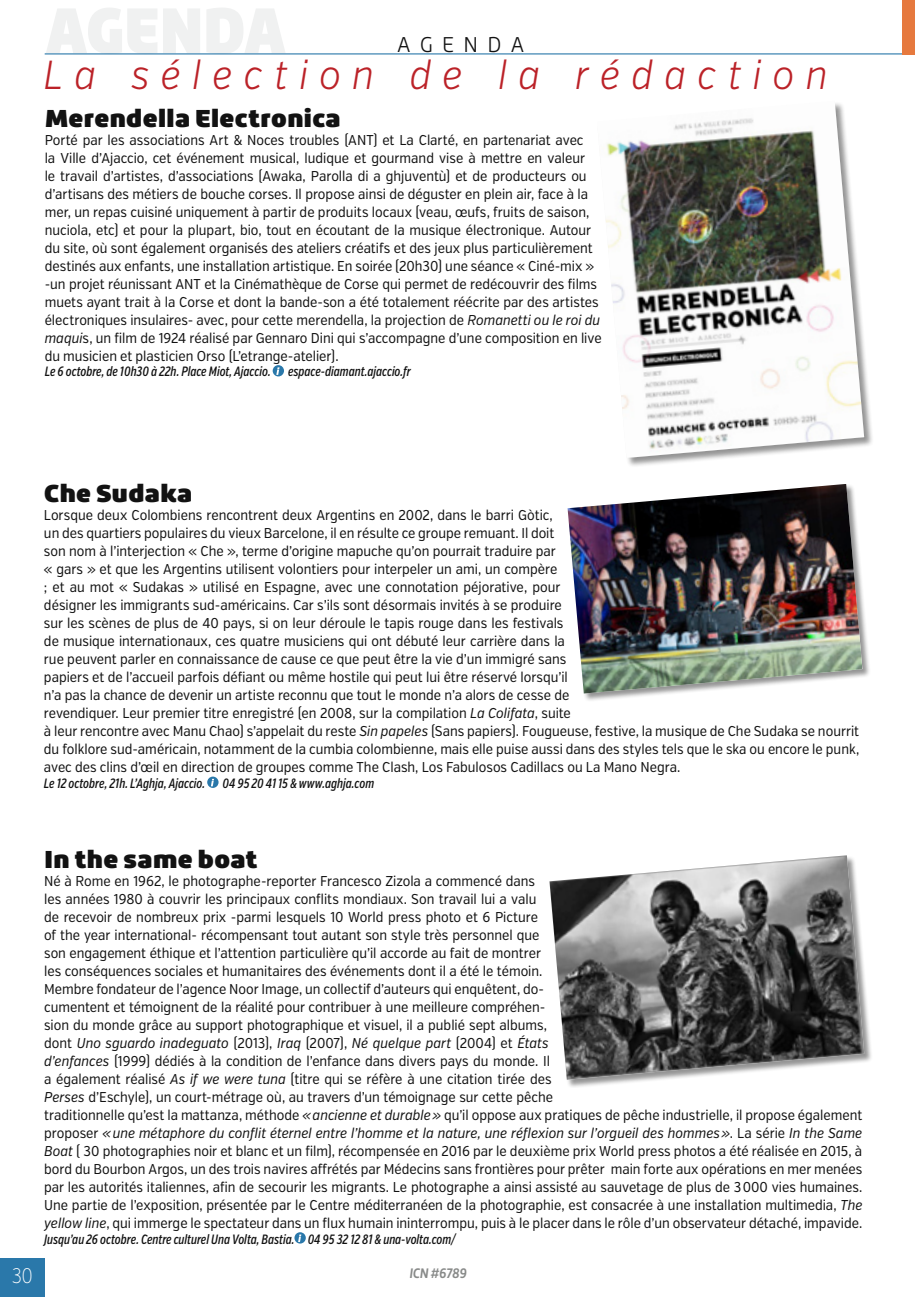
<style>
.page{position:relative;width:915px;height:1297px;background:#fff}
.page>*{position:absolute;margin:0;border:0;box-sizing:border-box;transform-origin:0 0}
.t1{font:italic 300 40.5px "Verb";letter-spacing:.31em;color:#bb2228;scale:.9 1}
.t2{font:900 24px "Roihu";letter-spacing:-.01em;color:#121212;scale:1.1 1}
.t3{font:300 21px "Roihu";letter-spacing:.485em;color:#121212;scale:.95 1}
.t4{font:200 21px "Verb Cond";color:#fff;scale:.9 1}
.t5{font:14.25px/18px "Verb Cond";color:#121212;scale:.95 1}
.t6{font:italic 500 13.5px "Verb Comp";letter-spacing:-.01em;color:#121212}
.t7{font:italic 700 13.5px "Roihu";letter-spacing:-.02em;color:#888a89;scale:.9 1}
.s1{font-style:italic}
</style>
<div class="page">
<div style="left:207px;top:777px;width:11px;height:11px;background:#2a78aa;border-radius:50%"></div>
<svg style="left:211px;top:779px;width:3px;height:7px"></svg>
<svg style="left:272px;top:365px;width:12px;height:11px"></svg>
<svg style="left:276px;top:367px;width:3px;height:8px"></svg>
<hr style="left:45px;top:53px;width:869px;height:1px;background:#2a78aa">
<div style="left:0;top:1258px;width:45px;height:39px;background:#2a78aa"></div>
<div style="left:901px;top:0;width:13px;height:54px;background:#e6793e"></div>
<div style="left:294px;top:1232px;width:12px;height:11px;background:#2a78aa;border-radius:50%"></div>
<svg style="left:298px;top:1234px;width:3px;height:8px"></svg>
<div style="left:596px;top:101px;width:277px;height:366px;background:#121212;opacity:.45"></div>
<img style="left:596px;top:101px;width:267px;height:357px">
<div style="left:567px;top:484px;width:303px;height:218px;background:#121212;opacity:.45"></div>
<img style="left:567px;top:484px;width:295px;height:209px">
<div style="left:549px;top:855px;width:323px;height:233px;background:#121212;opacity:.45"></div>
<img style="left:549px;top:855px;width:315px;height:225px">
<h3 class="t3" style="left:397px;top:33px;width:135px">AGENDA</h3>
<h1 class="t1" style="left:44px;top:51px;width:871px">La sélection de la rédaction</h1>
<h2 class="t2" style="left:45px;top:104px;width:271px">Merendella Electronica</h2>
<p class="t5" style="left:45px;top:131px;width:587px">Porté par les associations Art &amp; Noces troubles (ANT) et La Clarté, en partenariat avec<br>la Ville d’Ajaccio, cet événement musical, ludique et gourmand vise à mettre en valeur<br>le travail d’artistes, d’associations (Awaka, Parolla di a ghjuventù) et de producteurs ou d’artisans des métiers de bouche corses. Il propose ainsi de déguster en plein air, face à la mer, un repas cuisiné uniquement à partir de produits locaux (veau, œufs, fruits de saison, nuciola, etc) et pour la plupart, bio, tout en écoutant de la musique électronique. Autour du site, où sont également organisés des ateliers créatifs et des jeux plus particulièrement destinés aux enfants, une installation artistique. En soirée (20h30) une séance « Ciné-mix » -un projet réunissant ANT et la Cinémathèque de Corse qui permet de redécouvrir des films muets ayant trait à la Corse et dont la bande-son a été totalement réécrite par des artistes électroniques insulaires- avec, pour cette merendella, la projection de <span class="s1">Romanetti ou le roi du maqui</span>s, un film de 1924 réalisé par Gennaro Dini qui s’accompagne d’une composition en live du musicien et plasticien Orso (L’etrange-atelier).</p>
<p class="t6" style="left:45px;top:364px;width:227px">Le 6 octobre, de 10h30 à 22h. Place Miot, Ajaccio.</p>
<p class="t6" style="left:288px;top:364px;width:124px">espace-diamant.ajaccio.fr</p>
<h2 class="t2" style="left:44px;top:480px;width:136px">Che Sudaka</h2>
<p class="t5" style="left:44px;top:506px;width:859px">Lorsque deux Colombiens rencontrent deux Argentins en 2002, dans le barri Gòtic,<br>un des quartiers populaires du vieux Barcelone, il en résulte ce groupe remuant. Il doit<br>son nom à l’interjection « Che », terme d’origine mapuche qu’on pourrait traduire par<br>« gars » et que les Argentins utilisent volontiers pour interpeler un ami, un compère<br>; et au mot « Sudakas » utilisé en Espagne, avec une connotation péjorative, pour<br>désigner les immigrants sud-américains. Car s’ils sont désormais invités à se produire<br>sur les scènes de plus de 40 pays, si on leur déroule le tapis rouge dans les festivals<br>de musique internationaux, ces quatre musiciens qui ont débuté leur carrière dans la<br>rue peuvent parler en connaissance de cause ce que peut être la vie d’un immigré sans<br>papiers et de l’accueil parfois défiant ou même hostile qui peut lui être réservé lorsqu’il<br>n’a pas la chance de devenir un artiste reconnu que tout le monde n’a alors de cesse de<br>revendiquer. Leur premier titre enregistré (en 2008, sur la compilation <span class="s1">La Colifata</span>, suite<br>à leur rencontre avec Manu Chao) s’appelait du reste <span class="s1">Sin papeles</span> (Sans papiers). Fougueuse, festive, la musique de Che Sudaka se nourrit du folklore sud-américain, notamment de la cumbia colombienne, mais elle puise aussi dans des styles tels que le ska ou encore le punk, avec des clins d’œil en direction de groupes comme The Clash, Los Fabulosos Cadillacs ou La Mano Negra.</p>
<p class="t6" style="left:44px;top:775px;width:163px">Le 12 octobre, 21h. L’Aghja, Ajaccio.</p>
<p class="t6" style="left:222px;top:775px;width:153px">04 95 20 41 15 &amp; www.aghja.com</p>
<h2 class="t2" style="left:44px;top:845px;width:196px">In the same boat</h2>
<p class="t5" style="left:44px;top:872px;width:862px">Né à Rome en 1962, le photographe-reporter Francesco Zizola a commencé dans<br>les années 1980 à couvrir les principaux conflits mondiaux. Son travail lui a valu<br>de recevoir de nombreux prix -parmi lesquels 10 World press photo et 6 Picture<br>of the year international- récompensant tout autant son style très personnel que<br>son engagement éthique et l’attention particulière qu’il accorde au fait de montrer<br>les conséquences sociales et humanitaires des événements dont il a été le témoin.<br>Membre fondateur de l’agence Noor Image, un collectif d’auteurs qui enquêtent, do-<br>cumentent et témoignent de la réalité pour contribuer à une meilleure compréhen-<br>sion du monde grâce au support photographique et visuel, il a publié sept albums,<br>dont <span class="s1">Uno sguardo inadeguato</span> (2013), <span class="s1">Iraq</span> (2007), <span class="s1">Né quelque part</span> (2004) et <span class="s1">États<br>d’enfances</span> (1999) dédiés à la condition de l’enfance dans divers pays du monde. Il<br>a également réalisé <span class="s1">As if we were tuna</span> (titre qui se réfère à une citation tirée des<br><span class="s1">Perses</span> d’Eschyle), un court-métrage où, au travers d’un témoignage sur cette pêche<br>traditionnelle qu’est la mattanza, méthode <span class="s1">«ancienne et durable»</span> qu’il oppose aux pratiques de pêche industrielle, il propose également proposer <span class="s1">«une métaphore du conflit éternel entre l’homme et la nature, une réflexion sur l’orgueil des hommes»</span>. La série <span class="s1">In the Same Boat</span> ( 30 photographies noir et blanc et un film), récompensée en 2016 par le deuxième prix World press photos a été réalisée en 2015, à bord du Bourbon Argos, un des trois navires affrétés par Médecins sans frontières pour prêter main forte aux opérations en mer menées par les autorités italiennes, afin de secourir les migrants. Le photographe a ainsi assisté au sauvetage de plus de 3000 vies humaines.<br>Une partie de l’exposition, présentée par le Centre méditerranéen de la photographie, est consacrée à une installation multimedia, <span class="s1">The yellow line</span>, qui immerge le spectateur dans un flux humain ininterrompu, puis à le placer dans le rôle d’un observateur détaché, impavide.</p>
<p class="t6" style="left:44px;top:1231px;width:413px">Jusqu’au 26 octobre. Centre culturel Una Volta, Bastia. 04 95 32 12 81 &amp; una-volta.com/</p>
<h3 class="t4" style="left:12px;top:1263px;width:25px">30</h3>
<p class="t7" style="left:409px;top:1266px;width:65px">ICN #6789</p>
</div>
